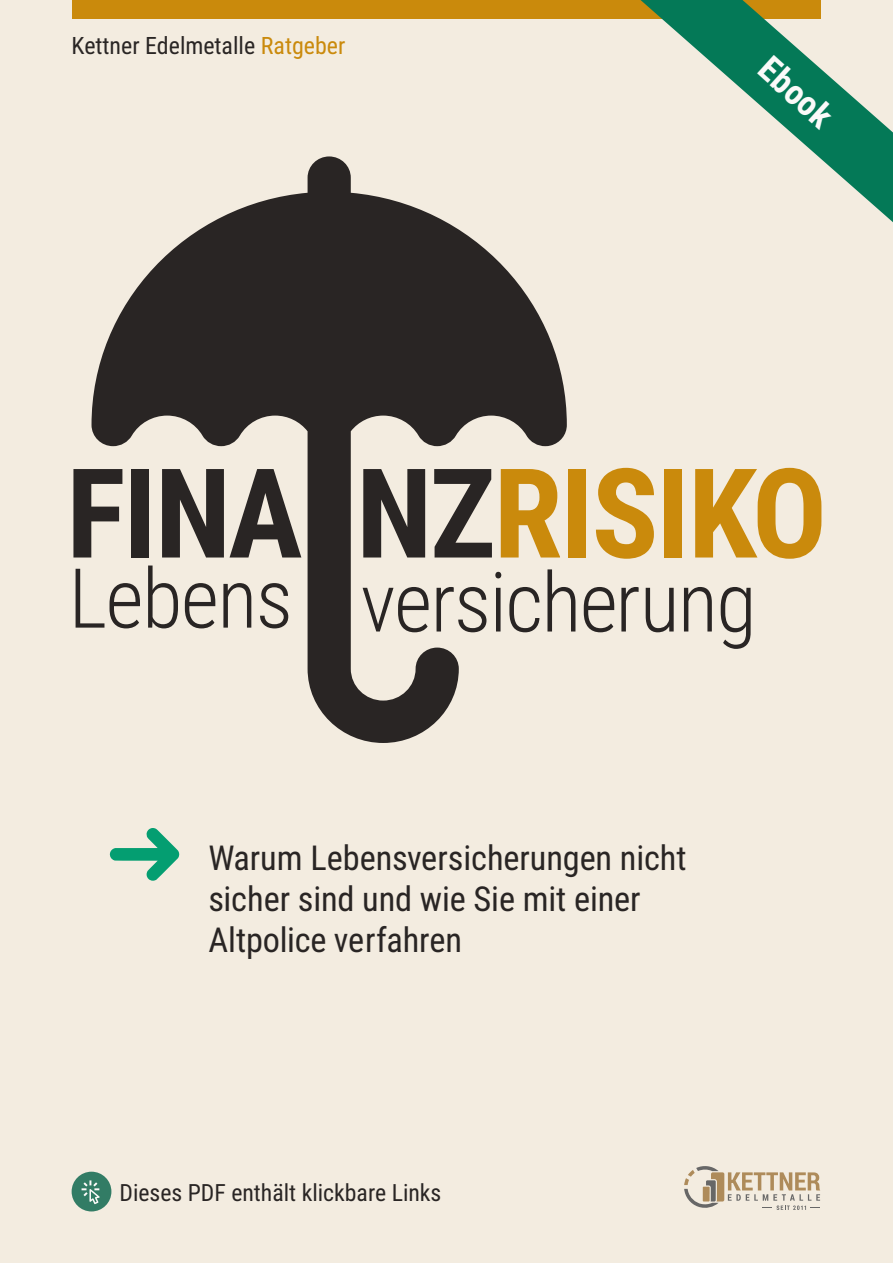
<style>
.page{position:relative;width:893px;height:1263px;background:#f3ece0}
.page>*{position:absolute;margin:0;border:0;box-sizing:border-box;transform-origin:0 0}
.t1{font:300 82.8px "Roboto Condensed";letter-spacing:-.02em;color:#292524}
.t2{font:700 34.95px "Roboto Condensed";color:#fbfaf9}
.t3{font:34.35px/41.2px "Roboto Condensed";letter-spacing:-.005em;color:#292524}
.t4{font:24px "Roboto Condensed";color:#292524}
.t5{font:23.7px "Roboto Condensed";color:#292524}
.s1{color:#ca8a0c}
</style>
<div class="page">
<div style="left:73px;top:0;width:748px;height:18px;background:#ca8a0c"></div>
<svg style="left:640px;top:0;width:253px;height:222px"></svg>
<svg style="left:73px;top:469px;width:19px;height:88px;background:#322e2d"></svg>
<div style="left:568px;top:469px;width:18px;height:88px;background:#ca8a0c"></div>
<svg style="left:596px;top:468px;width:58px;height:91px"></svg>
<div style="left:664px;top:469px;width:18px;height:88px;background:#ca8a0c"></div>
<svg style="left:695px;top:468px;width:126px;height:91px"></svg>
<svg style="left:110px;top:828px;width:70px;height:53px"></svg>
<svg style="left:684px;top:1166px;width:136px;height:44px"></svg>
<svg style="left:92px;top:156px;width:475px;height:587px"></svg>
<div style="left:72px;top:1172px;width:39px;height:39px;background:#327c65;border-radius:50%"></div>
<svg style="left:82px;top:1180px;width:18px;height:24px"></svg>
<p class="t4" style="left:72px;top:28px;width:275px">Kettner Edelmetalle <span class="s1">Ratgeber</span></p>
<p class="t2" style="left:780px;top:45px;width:87px;rotate:42deg">Ebook</p>
<h1 class="t1" style="left:69px;top:544px;width:689px">Lebens versicherung</h1>
<p class="t3" style="left:208px;top:835px;width:480px">Warum Lebensversicherungen nicht sicher sind und wie Sie mit einer<br>Altpolice verfahren</p>
<p class="t5" style="left:120px;top:1176px;width:323px">Dieses PDF enthält klickbare Links</p>
</div>
